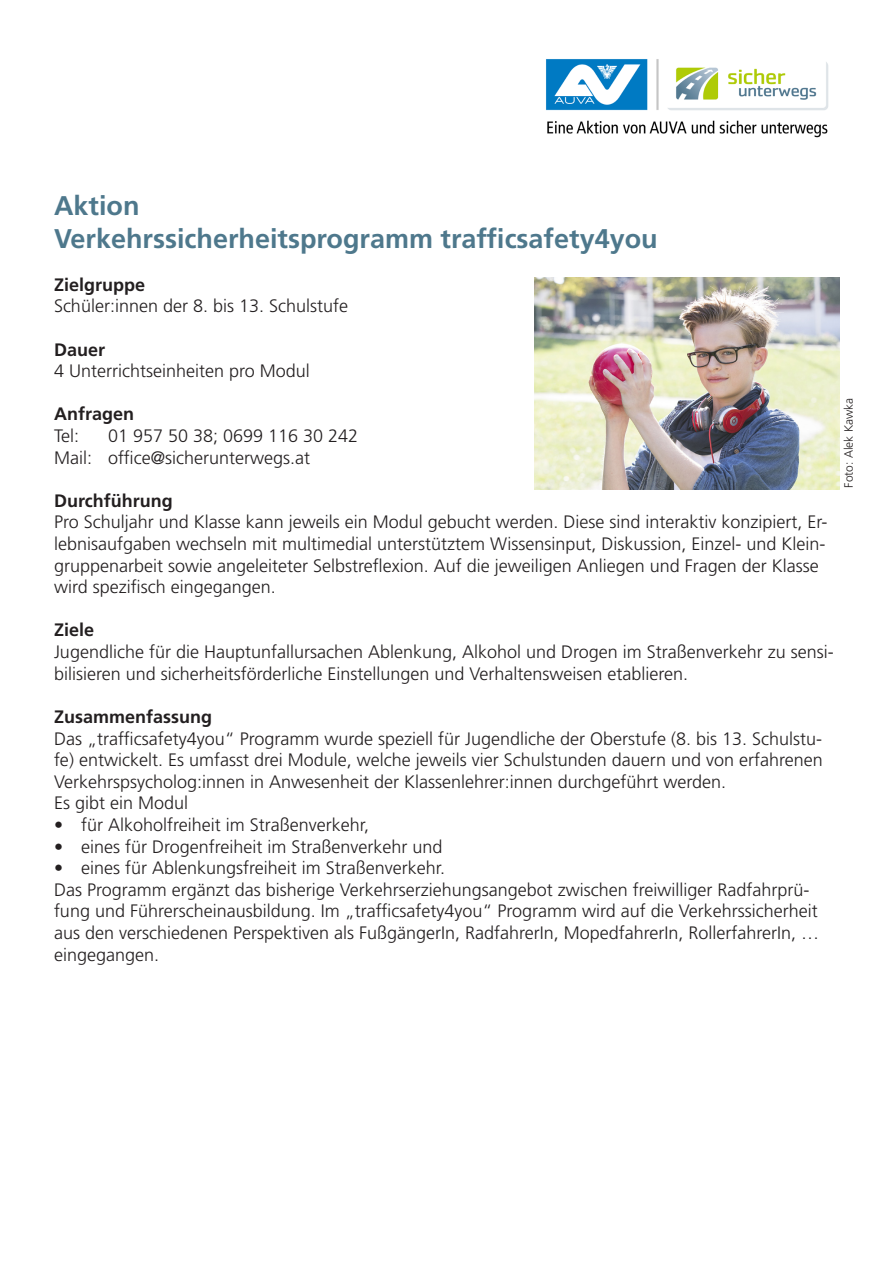
<style>
.page{position:relative;width:893px;height:1263px;background:#fff}
.page>*{position:absolute;margin:0;border:0;box-sizing:border-box;transform-origin:0 0}
.t1{font:700 27px/32.4px "Frutiger LT Std";color:#4e788c}
.t2{font:300 18px/21.6px "Frutiger LT Std";color:#231f20}
.t3{font:700 18px "Frutiger LT Std";color:#231f20}
.t4{font:300 12px "Frutiger LT Std";color:#231f20}
</style>
<div class="page">
<img style="left:546px;top:59px;width:283px;height:79px">
<img style="left:535px;top:277px;width:304px;height:212px">
<h1 class="t1" style="left:54px;top:190px;width:605px">Aktion<br>Verkehrssicherheitsprogramm trafficsafety4you</h1>
<h2 class="t3" style="left:54px;top:274px;width:93px">Zielgruppe</h2>
<p class="t2" style="left:54px;top:296px;width:296px">Schüler:innen der 8. bis 13. Schulstufe</p>
<h2 class="t3" style="left:54px;top:339px;width:53px">Dauer</h2>
<p class="t2" style="left:54px;top:360px;width:257px">4 Unterrichtseinheiten pro Modul</p>
<h2 class="t3" style="left:54px;top:404px;width:82px">Anfragen</h2>
<p class="t2" style="left:54px;top:425px;width:27px">Tel:</p>
<p class="t2" style="left:108px;top:425px;width:252px">01 957 50 38; 0699 116 30 242</p>
<p class="t2" style="left:54px;top:447px;width:258px">Mail: office@sicherunterwegs.at</p>
<h2 class="t3" style="left:54px;top:490px;width:120px">Durchführung</h2>
<p class="t2" style="left:54px;top:512px;width:775px">Pro Schuljahr und Klasse kann jeweils ein Modul gebucht werden. Diese sind interaktiv konzipiert, Er&shy;lebnisaufgaben wechseln mit multimedial unterstütztem Wissensinput, Diskussion, Einzel- und Klein&shy;gruppenarbeit sowie angeleiteter Selbstreflexion. Auf die jeweiligen Anliegen und Fragen der Klasse wird spezifisch eingegangen.</p>
<h2 class="t3" style="left:54px;top:620px;width:42px">Ziele</h2>
<p class="t2" style="left:54px;top:641px;width:781px">Jugendliche für die Hauptunfallursachen Ablenkung, Alkohol und Drogen im Straßenverkehr zu sensi&shy;bilisieren und sicherheitsförderliche Einstellungen und Verhaltensweisen etablieren.</p>
<h2 class="t3" style="left:54px;top:706px;width:160px">Zusammenfassung</h2>
<p class="t2" style="left:54px;top:728px;width:770px;text-align:justify">Das „trafficsafety4you“ Programm wurde speziell für Jugendliche der Oberstufe (8. bis 13. Schulstu&shy;fe) entwickelt. Es umfasst drei Module, welche jeweils vier Schulstunden dauern und von erfahrenen Verkehrspsycholog:innen in Anwesenheit der Klassenlehrer:innen durchgeführt werden.</p>
<p class="t2" style="left:54px;top:792px;width:136px">Es gibt ein Modul</p>
<p class="t2" style="left:54px;top:814px;width:317px">• für Alkoholfreiheit im Straßenverkehr,</p>
<p class="t2" style="left:54px;top:836px;width:390px">• eines für Drogenfreiheit im Straßenverkehr und</p>
<p class="t2" style="left:54px;top:857px;width:393px">• eines für Ablenkungsfreiheit im Straßenverkehr.</p>
<p class="t2" style="left:54px;top:879px;width:767px">Das Programm ergänzt das bisherige Verkehrserziehungsangebot zwischen freiwilliger Radfahrprü&shy;fung und Führerscheinausbildung. Im „trafficsafety4you“ Programm wird auf die Verkehrssicherheit aus den verschiedenen Perspektiven als FußgängerIn, RadfahrerIn, MopedfahrerIn, RollerfahrerIn, … eingegangen.</p>
<p class="t4" style="left:842px;top:488px;width:92px;rotate:-90deg">Foto: Alek Kawka</p>
</div>
